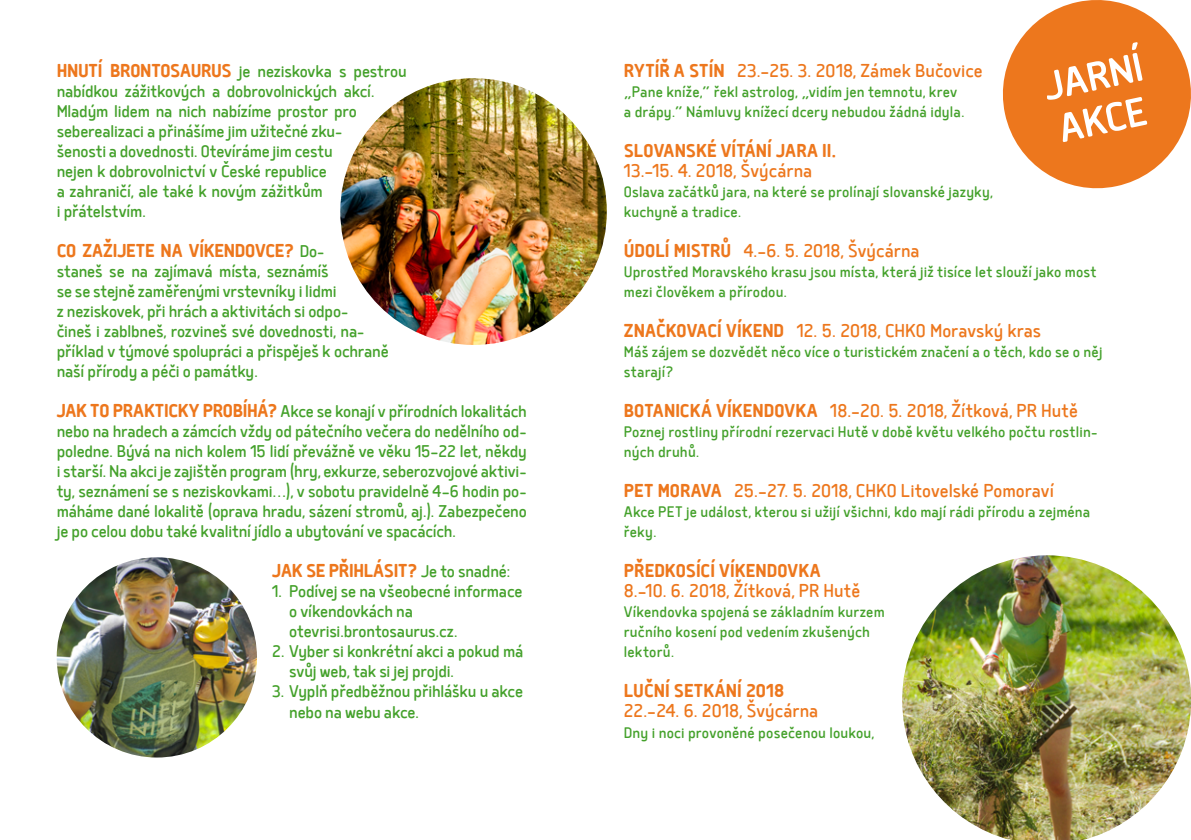
<style>
.page{position:relative;width:1191px;height:840px;background:#fff}
.page>*{position:absolute;margin:0;border:0;box-sizing:border-box;transform-origin:0 0}
.t1{font:500 48px/44px "Delm";color:#fff}
.t2{font:22px "Delm";color:#ed771d}
.t3{font:700 22px "Delm";color:#ed771d}
.t4{font:20px/20px "Delm";letter-spacing:-.01em;color:#44a12b}
.t5{font:18px/20px "Delm";letter-spacing:.01em;color:#44a12b}
.s1{font-weight:700;font-size:22px;color:#ed771d}
.s2{font-weight:400;font-size:20px;color:#44a12b}
.s3{font-weight:700}
</style>
<div class="page">
<img style="left:902px;top:555px;width:289px;height:284px">
<img style="left:340px;top:78px;width:267px;height:267px;border-radius:133px">
<svg style="left:1002px;top:0;width:189px;height:189px"></svg>
<img style="left:57px;top:557px;width:200px;height:200px;border-radius:100px">
<p class="t4" style="left:57px;top:60px;width:352px"><span class="s1">HNUTÍ BRONTOSAURUS</span> je neziskovka s pestrou nabídkou zážitkových a dobrovolnických akcí.<br>Mladým lidem na nich nabízíme prostor pro seberealizaci a přinášíme jim užitečné zku-<br>šenosti a dovednosti. Otevíráme jim cestu<br>nejen k dobrovolnictví v České republice<br>a zahraničí, ale také k novým zážitkům<br>i přátelstvím.</p>
<p class="t3" style="left:57px;top:237px;width:270px">CO ZAŽIJETE NA VÍKENDOVCE? <span class="s2">Do-</span></p>
<p class="t4" style="left:57px;top:260px;width:333px">staneš se na zajímavá místa, seznámíš<br>se se stejně zaměřenými vrstevníky i lidmi<br>z neziskovek, při hrách a aktivitách si odpo&shy;čineš i zablbneš, rozvineš své dovednosti, na&shy;příklad v týmové spolupráci a přispěješ k ochraně naší přírody a péči o památky.</p>
<p class="t4" style="left:57px;top:400px;width:472px;text-align:justify"><span class="s1">JAK TO PRAKTICKY PROBÍHÁ?</span> Akce se konají v přírodních lokalitách nebo na hradech a zámcích vždy od pátečního večera do nedělního od&shy;poledne. Bývá na nich kolem 15 lidí převážně ve věku 15–22 let, někdy i starší. Na akci je zajištěn program (hry, exkurze, seberozvojové aktivi&shy;ty, seznámení se s neziskovkami…), v sobotu pravidelně 4–6 hodin po&shy;máháme dané lokalitě (oprava hradu, sázení stromů, aj.). Zabezpečeno je po celou dobu také kvalitní jídlo a ubytování ve spacácích.</p>
<p class="t3" style="left:272px;top:557px;width:240px">JAK SE PŘIHLÁSIT? <span class="s2">Je to snadné:</span></p>
<p class="t4" style="left:289px;top:580px;width:235px;text-indent:-17px">1. Podívej se na všeobecné informace o víkendovkách na otevrisi.brontosaurus.cz.</p>
<p class="t4" style="left:289px;top:640px;width:236px;text-indent:-17px">2. Vyber si konkrétní akci a pokud má svůj web, tak si jej projdi.</p>
<p class="t4" style="left:289px;top:680px;width:235px;text-indent:-17px">3. Vyplň předběžnou přihlášku u akce nebo na webu akce.</p>
<h1 class="t1" style="left:1039px;top:63px;width:102px;rotate:-12deg">JARNÍ<br>AKCE</h1>
<p class="t2" style="left:624px;top:57px;width:360px"><span class="s3">RYTÍŘ A STÍN</span> 23.–25. 3. 2018, Zámek Bučovice</p>
<p class="t5" style="left:624px;top:80px;width:342px">„Pane kníže,” řekl astrolog, „vidím jen temnotu, krev a drápy.” Námluvy knížecí dcery nebudou žádná idyla.</p>
<p class="t3" style="left:624px;top:137px;width:214px">SLOVANSKÉ VÍTÁNÍ JARA II.</p>
<p class="t2" style="left:624px;top:157px;width:190px">13.–15. 4. 2018, Švýcárna</p>
<p class="t5" style="left:624px;top:180px;width:370px">Oslava začátků jara, na které se prolínají slovanské jazyky, kuchyně a tradice.</p>
<p class="t2" style="left:624px;top:237px;width:297px"><span class="s3">ÚDOLÍ MISTRŮ</span> 4.–6. 5. 2018, Švýcárna</p>
<p class="t5" style="left:624px;top:260px;width:474px">Uprostřed Moravského krasu jsou místa, která již tisíce let slouží jako most mezi člověkem a přírodou.</p>
<p class="t2" style="left:624px;top:317px;width:419px"><span class="s3">ZNAČKOVACÍ VÍKEND</span> 12. 5. 2018, CHKO Moravský kras</p>
<p class="t5" style="left:624px;top:340px;width:480px">Máš zájem se dozvědět něco více o turistickém značení a o těch, kdo se o něj starají?</p>
<p class="t2" style="left:624px;top:397px;width:455px"><span class="s3">BOTANICKÁ VÍKENDOVKA</span> 18.–20. 5. 2018, Žítková, PR Hutě</p>
<p class="t5" style="left:624px;top:420px;width:475px">Poznej rostliny přírodní rezervaci Hutě v době květu velkého počtu rostlin&shy;ných druhů.</p>
<p class="t2" style="left:624px;top:477px;width:431px"><span class="s3">PET MORAVA</span> 25.–27. 5. 2018, CHKO Litovelské Pomoraví</p>
<p class="t5" style="left:624px;top:500px;width:468px">Akce PET je událost, kterou si užijí všichni, kdo mají rádi přírodu a zejména řeky.</p>
<p class="t3" style="left:624px;top:557px;width:198px">PŘEDKOSÍCÍ VÍKENDOVKA</p>
<p class="t2" style="left:624px;top:577px;width:238px">8.–10. 6. 2O18, Žítková, PR Hutě</p>
<p class="t5" style="left:624px;top:600px;width:262px">Víkendovka spojená se základním kurzem ručního kosení pod vedením zkušených lektorů.</p>
<p class="t3" style="left:624px;top:677px;width:162px">LUČNÍ SETKÁNÍ 2018</p>
<p class="t2" style="left:624px;top:697px;width:196px">22.–24. 6. 2018, Švýcárna</p>
<p class="t5" style="left:624px;top:720px;width:252px">Dny i noci provoněné posečenou loukou,</p>
</div>
